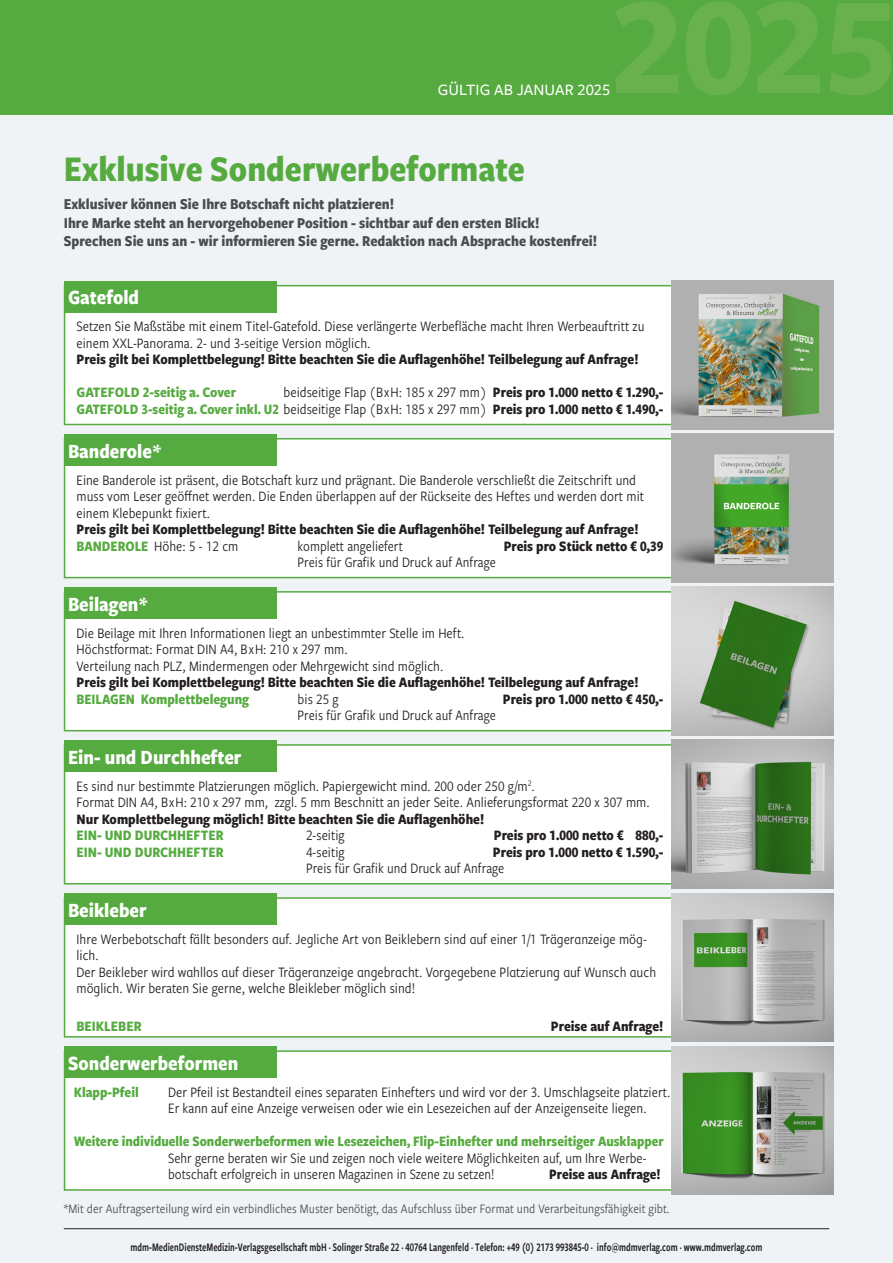
<style>
.page{position:relative;width:893px;height:1263px;background:#f0f3f5}
.page>*{position:absolute;margin:0;border:0;box-sizing:border-box;transform-origin:0 0}
.t1{font:700 37.5px "Freight Sans Cnd Pro";color:#56ab40}
.t2{font:700 21px "Freight Sans Cnd Pro";color:#fff}
.t3{font:500 16.5px "Freight Sans Pro";letter-spacing:.005em;color:#fff}
.t4{font:700 15.75px "Freight Sans Cnd Pro";color:#4b4c4d}
.t5{font:15px/16.5px "Freight Sans Cnd Pro";color:#231f20}
.t6{font:700 15px "Freight Sans Cnd Pro";color:#231f20}
.t7{font:700 15px "Freight Sans Cnd Pro";color:#56ab40}
.t8{font:13.5px "Freight Sans Cnd Pro";color:#4b4c4d}
.t9{font:12px "Freight Sans Cnd Pro Semi";color:#231f20;scale:.8 1}
.s1{font-weight:700}
.s2{font-weight:400;color:#231f20}
.s3{color:#231f20}
.s4{font-weight:700;color:#56ab40}
</style>
<div class="page">
<div style="left:0;top:0;width:893px;height:115px;background:#56ab40"></div>
<div style="left:64px;top:285px;width:765px;height:140px;background:#fff;border:2px solid #56ab40"></div>
<div style="left:64px;top:438px;width:765px;height:140px;background:#fff;border:2px solid #56ab40"></div>
<div style="left:64px;top:591px;width:765px;height:140px;background:#fff;border:2px solid #56ab40"></div>
<div style="left:64px;top:744px;width:765px;height:140px;background:#fff;border:2px solid #56ab40"></div>
<div style="left:64px;top:897px;width:765px;height:140px;background:#fff;border:2px solid #56ab40"></div>
<div style="left:64px;top:1050px;width:765px;height:141px;background:#fff;border:2px solid #56ab40"></div>
<div style="left:64px;top:281px;width:212px;height:32px;background:#56ab40"></div>
<div style="left:64px;top:434px;width:212px;height:32px;background:#56ab40"></div>
<div style="left:64px;top:587px;width:212px;height:32px;background:#56ab40"></div>
<div style="left:64px;top:740px;width:212px;height:32px;background:#56ab40"></div>
<div style="left:64px;top:893px;width:212px;height:32px;background:#56ab40"></div>
<div style="left:64px;top:1046px;width:212px;height:32px;background:#56ab40"></div>
<img style="left:672px;top:281px;width:161px;height:148px">
<img style="left:672px;top:434px;width:161px;height:149px">
<img style="left:672px;top:587px;width:161px;height:149px">
<img style="left:672px;top:740px;width:161px;height:149px">
<img style="left:672px;top:893px;width:161px;height:149px">
<img style="left:672px;top:1046px;width:161px;height:149px">
<hr style="left:64px;top:1228px;width:765px;height:1px;background:#231f20">
<p class="t3" style="left:438px;top:78px;width:174px">GÜLTIG AB JANUAR 2025</p>
<p class="t1" style="left:64px;top:143px;width:463px">Exklusive Sonderwerbeformate</p>
<p class="t4" style="left:64px;top:193px;width:332px">Exklusiver können Sie Ihre Botschaft nicht platzieren!</p>
<p class="t4" style="left:64px;top:212px;width:477px">Ihre Marke steht an hervorgehobener Position - sichtbar auf den ersten Blick!</p>
<p class="t4" style="left:64px;top:230px;width:535px">Sprechen Sie uns an - wir informieren Sie gerne. Redaktion nach Absprache kostenfrei!</p>
<p class="t2" style="left:68px;top:283px;width:72px">Gatefold</p>
<p class="t5" style="left:77px;top:318px;width:569px">Setzen Sie Maßstäbe mit einem Titel-Gatefold. Diese verlängerte Werbefläche macht Ihren Werbeauftritt zu einem XXL-Panorama. 2- und 3-seitige Version möglich.</p>
<p class="t6" style="left:77px;top:349px;width:563px">Preis gilt bei Komplettbelegung! Bitte beachten Sie die Auflagenhöhe! Teilbelegung auf Anfrage!</p>
<p class="t7" style="left:77px;top:382px;width:161px">GATEFOLD 2-seitig a. Cover</p>
<p class="t5" style="left:284px;top:384px;width:381px">beidseitige Flap (B x H: 185 x 297 mm) <span class="s1">Preis pro 1.000 netto € 1.290,-</span></p>
<p class="t7" style="left:77px;top:399px;width:588px">GATEFOLD 3-seitig a. Cover inkl. U2 <span class="s2">beidseitige Flap (B x H: 185 x 297 mm)</span> <span class="s3">Preis pro 1.000 netto € 1.490,-</span></p>
<p class="t2" style="left:68px;top:436px;width:95px">Banderole*</p>
<p class="t5" style="left:77px;top:471px;width:569px">Eine Banderole ist präsent, die Botschaft kurz und prägnant. Die Banderole verschließt die Zeitschrift und muss vom Leser geöffnet werden. Die Enden überlappen auf der Rückseite des Heftes und werden dort mit einem Klebepunkt fixiert.</p>
<p class="t6" style="left:77px;top:519px;width:563px">Preis gilt bei Komplettbelegung! Bitte beachten Sie die Auflagenhöhe! Teilbelegung auf Anfrage!</p>
<p class="t5" style="left:77px;top:537px;width:163px"><span class="s4">BANDEROLE</span> Höhe: 5 - 12 cm</p>
<p class="t5" style="left:298px;top:537px;width:107px">komplett angeliefert</p>
<p class="t6" style="left:504px;top:535px;width:161px">Preis pro Stück netto € 0,39</p>
<p class="t5" style="left:298px;top:553px;width:200px">Preis für Grafik und Druck auf Anfrage</p>
<p class="t2" style="left:68px;top:589px;width:81px">Beilagen*</p>
<p class="t5" style="left:77px;top:624px;width:389px">Die Beilage mit Ihren Informationen liegt an unbestimmter Stelle im Heft.</p>
<p class="t5" style="left:77px;top:640px;width:273px">Höchstformat: Format DIN A4, B x H: 210 x 297 mm.</p>
<p class="t5" style="left:77px;top:657px;width:368px">Verteilung nach PLZ, Mindermengen oder Mehrgewicht sind möglich.</p>
<p class="t6" style="left:77px;top:672px;width:563px">Preis gilt bei Komplettbelegung! Bitte beachten Sie die Auflagenhöhe! Teilbelegung auf Anfrage!</p>
<p class="t7" style="left:77px;top:688px;width:174px">BEILAGEN Komplettbelegung</p>
<p class="t5" style="left:298px;top:690px;width:43px">bis 25 g</p>
<p class="t6" style="left:503px;top:688px;width:162px">Preis pro 1.000 netto € 450,-</p>
<p class="t5" style="left:298px;top:706px;width:200px">Preis für Grafik und Druck auf Anfrage</p>
<p class="t2" style="left:68px;top:742px;width:175px">Ein- und Durchhefter</p>
<p class="t5" style="left:77px;top:777px;width:460px">Es sind nur bestimmte Platzierungen möglich. Papiergewicht mind. 200 oder 250 g/m<sup>2</sup>.</p>
<p class="t5" style="left:77px;top:793px;width:575px">Format DIN A4, B x H: 210 x 297 mm, zzgl. 5 mm Beschnitt an jeder Seite. Anlieferungsformat 220 x 307 mm.<br><span class="s1">Nur Komplettbelegung möglich! Bitte beachten Sie die Auflagenhöhe!</span></p>
<p class="t7" style="left:77px;top:825px;width:149px">EIN- UND DURCHHEFTER</p>
<p class="t5" style="left:306px;top:826px;width:40px">2-seitig</p>
<p class="t6" style="left:494px;top:825px;width:171px">Preis pro 1.000 netto € 880,-</p>
<p class="t7" style="left:77px;top:841px;width:149px">EIN- UND DURCHHEFTER</p>
<p class="t5" style="left:306px;top:843px;width:40px">4-seitig</p>
<p class="t6" style="left:493px;top:841px;width:172px">Preis pro 1.000 netto € 1.590,-</p>
<p class="t5" style="left:306px;top:859px;width:200px">Preis für Grafik und Druck auf Anfrage</p>
<p class="t2" style="left:68px;top:896px;width:80px">Beikleber</p>
<p class="t5" style="left:77px;top:930px;width:572px">Ihre Werbebotschaft fällt besonders auf. Jegliche Art von Beiklebern sind auf einer 1/1 Trägeranzeige mög-</p>
<p class="t5" style="left:77px;top:946px;width:24px">lich.</p>
<p class="t5" style="left:77px;top:963px;width:581px">Der Beikleber wird wahllos auf dieser Trägeranzeige angebracht. Vorgegebene Platzierung auf Wunsch auch möglich. Wir beraten Sie gerne, welche Bleikleber möglich sind!</p>
<p class="t7" style="left:77px;top:1016px;width:67px">BEIKLEBER</p>
<p class="t6" style="left:551px;top:1016px;width:114px">Preise auf Anfrage!</p>
<p class="t2" style="left:68px;top:1049px;width:172px">Sonderwerbeformen</p>
<p class="t7" style="left:74px;top:1082px;width:67px">Klapp-Pfeil</p>
<p class="t5" style="left:168px;top:1083px;width:504px">Der Pfeil ist Bestandteil eines separaten Einhefters und wird vor der 3. Umschlagseite platziert.</p>
<p class="t5" style="left:168px;top:1100px;width:480px">Er kann auf eine Anzeige verweisen oder wie ein Lesezeichen auf der Anzeigenseite liegen.</p>
<p class="t7" style="left:74px;top:1131px;width:591px">Weitere individuelle Sonderwerbeformen wie Lesezeichen, Flip-Einhefter und mehrseitiger Ausklapper</p>
<p class="t5" style="left:168px;top:1149px;width:480px">Sehr gerne beraten wir Sie und zeigen noch viele weitere Möglichkeiten auf, um Ihre Werbe-</p>
<p class="t5" style="left:168px;top:1166px;width:328px">botschaft erfolgreich in unseren Magazinen in Szene zu setzen!</p>
<p class="t6" style="left:549px;top:1164px;width:113px">Preise aus Anfrage!</p>
<p class="t8" style="left:64px;top:1199px;width:607px">*Mit der Auftragserteilung wird ein verbindliches Muster benötigt, das Aufschluss über Format und Verarbeitungsfähigkeit gibt.</p>
<p class="t9" style="left:131px;top:1239px;width:791px">mdm-MedienDiensteMedizin-Verlagsgesellschaft mbH · Solinger Straße 22 · 40764 Langenfeld · Telefon: +49 (0) 2173 993845-0 · info@mdmverlag.com · www.mdmverlag.com</p>
</div>
